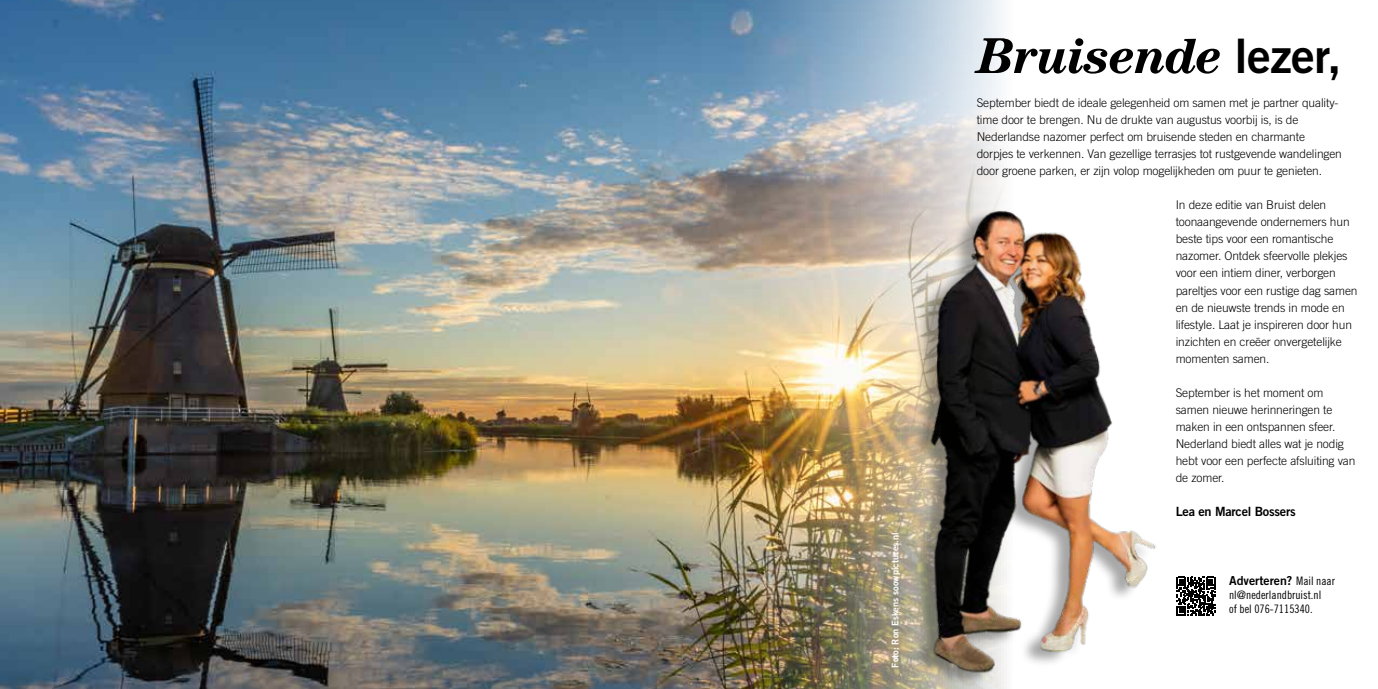
<style>
.page{position:relative;width:1378px;height:689px;background:#fff}
.page>*{position:absolute;margin:0;border:0;box-sizing:border-box;transform-origin:0 0}
.t1{font:italic 700 50.4px "Century Std";letter-spacing:-.02em;color:#000}
.t2{font:12.75px "Trade Gothic LT Std Bd 2";letter-spacing:-.02em;color:#000}
.t3{font:12.45px "Trade Gothic LT Std Bd 2";color:#000}
.t4{font:300 12px/17px "Trade Gothic LT Std";letter-spacing:-.01em;color:#000}
.t5{font:11.7px/14px "Trade Gothic LT Std Cn 18";color:#000}
.t6{font:9.15px "Trade Gothic LT Std Bd 2";letter-spacing:.01em;color:#fff}
.s1{font-family:"Trade Gothic LT Std Bd 2";font-weight:400;font-style:normal;font-size:47.55px}
.s2{font-family:"Trade Gothic LT Std Cn 18";font-size:11.7px}
</style>
<div class="page">
<img style="left:0;top:0;width:611px;height:689px">
<img style="left:689px;top:0;width:318px;height:689px">
<img style="left:879px;top:195px;width:277px;height:486px">
<svg style="left:1176px;top:577px;width:39px;height:38px"></svg>
<img style="left:611px;top:0;width:78px;height:689px">
<p class="t6" style="left:889px;top:667px;width:137px;rotate:-90deg">Foto: Ron Eskens soowpictures.nl</p>
<h1 class="t1" style="left:977px;top:26px;width:366px">Bruisende <span class="s1">lezer,</span></h1>
<p class="t4" style="left:976px;top:94px;width:367px">September biedt de ideale gelegenheid om samen met je partner quality&shy;time door te brengen. Nu de drukte van augustus voorbij is, is de Nederlandse nazomer perfect om bruisende steden en charmante dorpjes te verkennen. Van gezellige terrasjes tot rustgevende wandelingen door groene parken, er zijn volop mogelijkheden om puur te genieten.</p>
<p class="t4" style="left:1175px;top:197px;width:183px">In deze editie van Bruist delen toonaangevende ondernemers hun beste tips voor een romantische nazomer. Ontdek sfeervolle plekjes voor een intiem diner, verborgen pareltjes voor een rustige dag samen en de nieuwste trends in mode en lifestyle. Laat je inspireren door hun inzichten en creëer onvergetelijke momenten samen.</p>
<p class="t4" style="left:1175px;top:384px;width:181px">September is het moment om samen nieuwe herinneringen te maken in een ontspannen sfeer.<br>Nederland biedt alles wat je nodig hebt voor een perfecte afsluiting van de zomer.</p>
<p class="t2" style="left:1175px;top:503px;width:121px">Lea en Marcel Bossers</p>
<p class="t3" style="left:1229px;top:573px;width:107px">Adverteren? <span class="s2">Mail naar</span></p>
<p class="t5" style="left:1229px;top:588px;width:94px">nl@nederlandbruist.nl of bel 076-7115340.</p>
</div>
